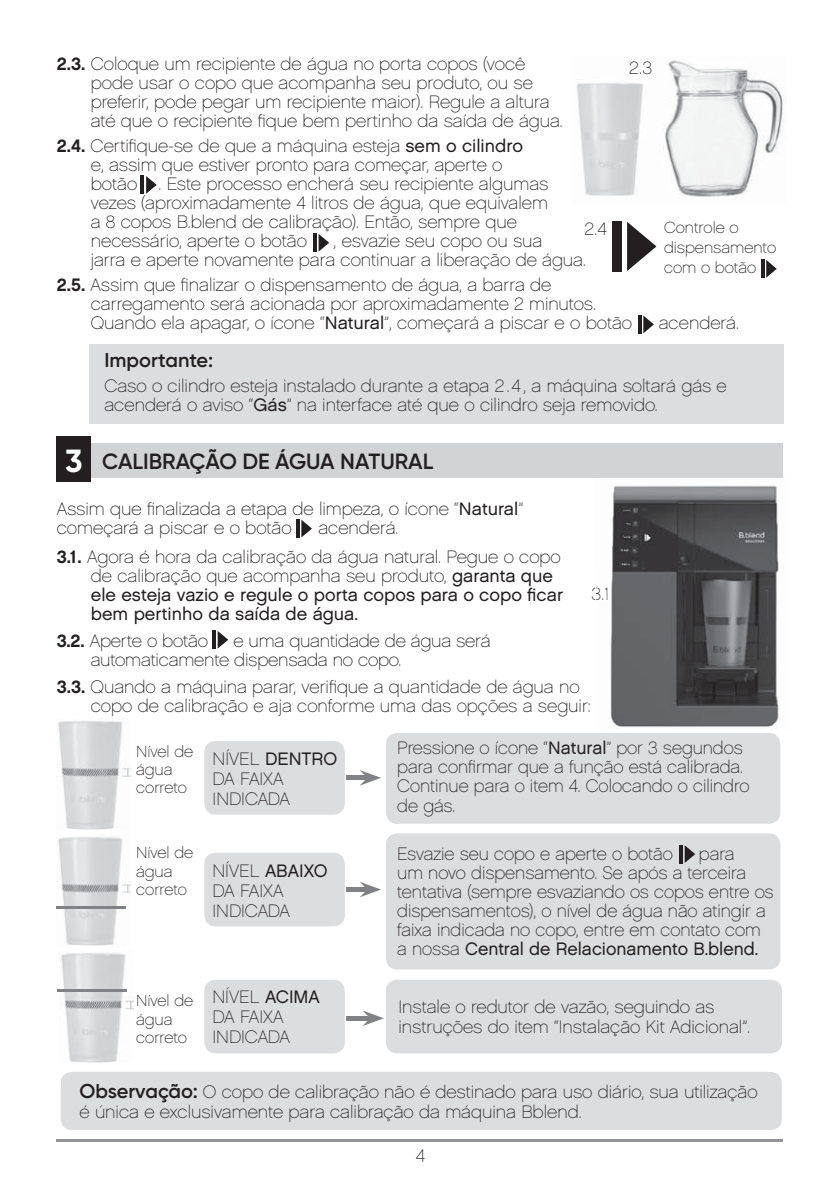
<style>
.page{position:relative;width:840px;height:1191px;background:#fff}
.page>*{position:absolute;margin:0;border:0;box-sizing:border-box;transform-origin:0 0}
.t1{font:700 32px "Gilroy";color:#fff}
.t2{font:600 22px "Gilroy";color:#231f20}
.t3{font:600 20px "Gilroy";color:#231f20}
.t4{font:18px/19px "Chalet Paris Nineteen Sixty";color:#231f20}
.t5{font:18px/19px "Chalet London Nineteen Sixty";color:#231f20}
.t6{font:16px/18.2px "Chalet Paris Nineteen Sixty";color:#231f20}
.s1{font-family:"Chalet New York Nineteen Sixty"}
.s2{font-family:"Chalet London Nineteen Sixty"}
.s3{font-family:"Chalet Paris Nineteen Sixty"}
.s4{font-family:"Gilroy";font-weight:600;font-size:20px}
</style>
<div class="page">
<hr style="left:57px;top:1140px;width:725px;height:2px;background:#939598">
<div style="left:88px;top:444px;width:694px;height:34px;background:#d1d3d4"></div>
<div style="left:57px;top:437px;width:34px;height:45px;background:#231f20"></div>
<img style="left:58px;top:721px;width:73px;height:109px">
<div style="left:204px;top:741px;width:140px;height:73px;background:#dcddde;border-radius:11px"></div>
<div style="left:386px;top:733px;width:394px;height:90px;background:#dcddde;border-radius:11px"></div>
<hr style="left:346px;top:776px;width:21px;height:4px;background:#808285">
<svg style="left:359px;top:770px;width:22px;height:15px"></svg>
<div style="left:204px;top:852px;width:140px;height:74px;background:#dcddde;border-radius:11px"></div>
<div style="left:386px;top:833px;width:394px;height:136px;background:#dcddde;border-radius:11px"></div>
<hr style="left:346px;top:887px;width:21px;height:4px;background:#808285">
<svg style="left:359px;top:882px;width:22px;height:15px"></svg>
<img style="left:57px;top:837px;width:74px;height:109px">
<hr style="left:56px;top:906px;width:70px;height:2px;background:#808285">
<hr style="left:296px;top:519px;width:3px;height:18px;background:#231f20">
<svg style="left:301px;top:520px;width:11px;height:17px"></svg>
<hr style="left:212px;top:630px;width:3px;height:19px;background:#231f20">
<svg style="left:217px;top:631px;width:11px;height:17px"></svg>
<hr style="left:679px;top:845px;width:3px;height:18px;background:#231f20">
<svg style="left:684px;top:845px;width:10px;height:18px"></svg>
<hr style="left:760px;top:260px;width:3px;height:18px;background:#231f20">
<svg style="left:766px;top:260px;width:10px;height:18px"></svg>
<div style="left:611px;top:221px;width:10px;height:51px;background:#231f20"></div>
<svg style="left:627px;top:222px;width:29px;height:49px"></svg>
<hr style="left:141px;top:176px;width:3px;height:18px;background:#231f20">
<svg style="left:146px;top:176px;width:11px;height:18px"></svg>
<hr style="left:313px;top:234px;width:3px;height:18px;background:#231f20">
<svg style="left:318px;top:234px;width:11px;height:18px"></svg>
<img style="left:577px;top:60px;width:207px;height:137px">
<div style="left:89px;top:344px;width:693px;height:79px;background:#dcddde"></div>
<svg style="left:638px;top:315px;width:3px;height:18px"></svg>
<svg style="left:643px;top:315px;width:10px;height:18px"></svg>
<img style="left:610px;top:476px;width:174px;height:253px">
<img style="left:610px;top:476px;width:172px;height:2px">
<div style="left:204px;top:979px;width:140px;height:74px;background:#dcddde;border-radius:11px"></div>
<div style="left:386px;top:979px;width:395px;height:74px;background:#dcddde;border-radius:11px"></div>
<hr style="left:346px;top:1016px;width:24px;height:4px;background:#808285">
<svg style="left:362px;top:1010px;width:22px;height:16px"></svg>
<img style="left:60px;top:953px;width:74px;height:109px">
<hr style="left:57px;top:989px;width:69px;height:2px;background:#808285">
<div style="left:61px;top:1071px;width:720px;height:59px;background:#dcddde;border-radius:11px"></div>
<p class="t4" style="left:91px;top:56px;width:473px;text-indent:-34px"><span class="s1">2.3.</span> Coloque um recipiente de água no porta copos (você pode usar o copo que acompanha seu produto, ou se preferir, pode pegar um recipiente maior). Regule a altura até que o recipiente fique bem pertinho da saída de água.</p>
<p class="t4" style="left:91px;top:138px;width:458px;text-indent:-34px"><span class="s1">2.4.</span> Certifique-se de que a máquina esteja <span class="s2">sem o cilindro<br></span>e, assim que estiver pronto para começar, aperte o botão . Este processo encherá seu recipiente algumas vezes (aproximadamente 4 litros de água, que equivalem a 8 copos B.blend de calibração). Então, sempre que necessário, aperte o botão</p>
<p class="t4" style="left:628px;top:60px;width:25px">2.3</p>
<p class="t4" style="left:584px;top:221px;width:24px">2.4</p>
<p class="t6" style="left:663px;top:219px;width:113px;line-height:20px">Controle o dispensamento com o botão</p>
<p class="t4" style="left:91px;top:233px;width:496px;text-indent:243px">, esvazie seu copo ou sua<br>jarra e aperte novamente para continuar a liberação de água.</p>
<p class="t4" style="left:91px;top:277px;width:542px;text-indent:-34px"><span class="s1">2.5.</span> Assim que finalizar o dispensamento de água, a barra de carregamento será acionada por aproximadamente 2 minutos.<br>Quando ela apagar, o ícone “<span class="s2">Natural</span>”, começará a piscar e o botão</p>
<p class="t4" style="left:658px;top:315px;width:82px">acenderá.</p>
<p class="t3" style="left:104px;top:352px;width:110px">Importante:</p>
<p class="t4" style="left:104px;top:378px;width:623px">Caso o cilindro esteja instalado durante a etapa 2.4, a máquina soltará gás e acenderá o aviso “<span class="s2">Gás</span>” na interface até que o cilindro seja removido.</p>
<p class="t2" style="left:102px;top:452px;width:332px">CALIBRAÇÃO DE ÁGUA NATURAL</p>
<p class="t4" style="left:57px;top:501px;width:467px">Assim que finalizada a etapa de limpeza, o ícone “<span class="s2">Natural</span>” começará a piscar e o botão</p>
<h1 class="t1" style="left:65px;top:447px;width:19px">3</h1>
<p class="t4" style="left:57px;top:515px;width:505px;line-height:29px;text-indent:261px">acenderá.<br><span class="s1">3.1.</span> Agora é hora da calibração da água natural. Pegue o copo</p>
<p class="t4" style="left:91px;top:568px;width:463px">de calibração que acompanha seu produto, <span class="s2">garanta que</span></p>
<p class="t5" style="left:91px;top:587px;width:474px">ele esteja vazio e regule o porta copos para o copo ficar bem pertinho da saída de água.</p>
<p class="t4" style="left:57px;top:633px;width:153px"><span class="s1">3.2.</span> Aperte o botão</p>
<p class="t4" style="left:591px;top:586px;width:20px">3.1</p>
<p class="t4" style="left:91px;top:633px;width:401px;text-indent:142px">e uma quantidade de água será automaticamente dispensada no copo.</p>
<p class="t4" style="left:91px;top:679px;width:501px;text-indent:-34px"><span class="s1">3.3.</span> Quando a máquina parar, verifique a quantidade de água no copo de calibração e aja conforme uma das opções a seguir:</p>
<p class="t6" style="left:136px;top:743px;width:58px">Nível de água correto</p>
<p class="t5" style="left:212px;top:751px;width:126px"><span class="s3">NÍVEL</span> DENTRO</p>
<p class="t4" style="left:212px;top:771px;width:79px;line-height:20px">DA FAIXA<br>INDICADA</p>
<p class="t6" style="left:136px;top:845px;width:58px">Nível de água correto</p>
<p class="t5" style="left:212px;top:863px;width:116px"><span class="s3">NÍVEL</span> ABAIXO</p>
<p class="t4" style="left:212px;top:882px;width:79px;line-height:20px">DA FAIXA<br>INDICADA</p>
<p class="t6" style="left:136px;top:993px;width:58px">Nível de água correto</p>
<p class="t4" style="left:212px;top:988px;width:109px;line-height:20px">NÍVEL <span class="s2">ACIMA<br></span>DA FAIXA<br>INDICADA</p>
<p class="t4" style="left:397px;top:740px;width:353px">Pressione o ícone “<span class="s2">Natural</span>” por 3 segundos para confirmar que a função está calibrada.<br>Continue para o item 4. Colocando o cilindro de gás.</p>
<p class="t4" style="left:397px;top:846px;width:277px">Esvazie seu copo e aperte o botão</p>
<p class="t4" style="left:397px;top:846px;width:377px;text-indent:301px">para<br>um novo dispensamento. Se após a terceira tentativa (sempre esvaziando os copos entre os dispensamentos), o nível de água não atingir a faixa indicada no copo, entre em contato com</p>
<p class="t5" style="left:397px;top:941px;width:362px"><span class="s3">a nossa</span> Central de Relacionamento B.blend.</p>
<p class="t4" style="left:398px;top:998px;width:353px;line-height:20px">Instale o redutor de vazão, seguindo as instruções do item “Instalação Kit Adicional”.</p>
<p class="t4" style="left:79px;top:1083px;width:679px;line-height:20px"><span class="s4">Observação:</span> O copo de calibração não é destinado para uso diário, sua utilização é única e exclusivamente para calibração da máquina Bblend.</p>
<p class="t4" style="left:415px;top:1148px;width:11px">4</p>
</div>
